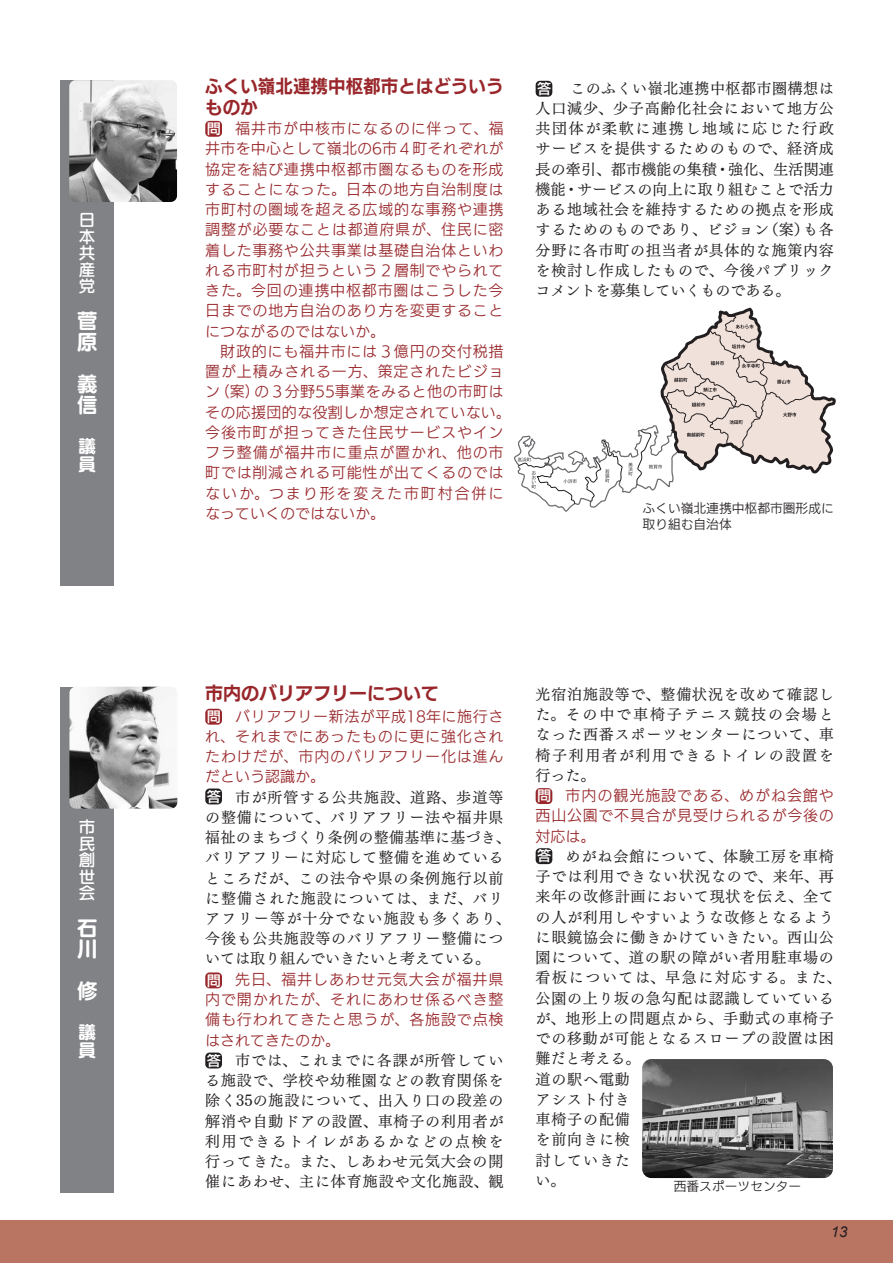
<style>
.page{position:relative;width:893px;height:1263px;background:#fff}
.page>*{position:absolute;margin:0;border:0;box-sizing:border-box;transform-origin:0 0}
.t1{font:21px/21px "UD Marugo Small Pr 6 N B";color:#fff}
.t2{font:18px/20.2px "UD Kakugo Large Pr 6 N B";letter-spacing:.005em;color:#98262a}
.t3{font:18px/18px "UD Marugo Small Pr 6 N B";color:#fff}
.t4{font:16.5px/16.5px "UD Marugo Small Pr 6 N DB";color:#fff;text-align:justify}
.t5{font:15px/20.2px "UD Mincho Pr 6 N M";letter-spacing:.055em;color:#231f20;text-align:justify}
.t6{font:15px/20.2px "UD Kakugo Small Pr 6 N R";letter-spacing:.05em;color:#98262a;text-align:justify}
.t7{font:italic 15px "Arial";color:#231f20}
.t8{font:14.25px "UD Kakugo Small Pr 6 N DB";color:#fff}
.t9{font:12.75px/16.5px "UD Kakugo Small Pr 6 N R";color:#231f20}
</style>
<div class="page">
<div style="left:0;top:1220px;width:893px;height:43px;background:#b97462"></div>
<div style="left:60px;top:80px;width:54px;height:505px;background:#808285"></div>
<div style="left:60px;top:687px;width:54px;height:505px;background:#808285"></div>
<svg style="left:514px;top:307px;width:322px;height:205px"></svg>
<div style="left:205px;top:709px;width:17px;height:16px;background:#98262a;border-radius:4px"></div>
<div style="left:205px;top:972px;width:17px;height:16px;background:#98262a;border-radius:4px"></div>
<div style="left:205px;top:788px;width:17px;height:16px;background:#231f20;border-radius:4px"></div>
<div style="left:536px;top:788px;width:16px;height:16px;background:#98262a;border-radius:4px"></div>
<div style="left:536px;top:848px;width:16px;height:16px;background:#231f20;border-radius:4px"></div>
<div style="left:205px;top:1052px;width:17px;height:16px;background:#231f20;border-radius:4px"></div>
<img style="left:69px;top:80px;width:108px;height:122px">
<img style="left:69px;top:687px;width:108px;height:122px">
<div style="left:205px;top:121px;width:17px;height:16px;background:#98262a;border-radius:4px"></div>
<div style="left:536px;top:81px;width:16px;height:16px;background:#231f20;border-radius:4px"></div>
<img style="left:642px;top:1059px;width:191px;height:119px">
<p class="t4" style="left:79px;top:212px;width:17px">日本共産党</p>
<h1 class="t1" style="left:77px;top:312px;width:22px">菅原</h1>
<h1 class="t1" style="left:77px;top:375px;width:22px">義信</h1>
<p class="t3" style="left:78px;top:437px;width:19px">議員</p>
<p class="t4" style="left:79px;top:819px;width:17px">市民創世会</p>
<h1 class="t1" style="left:77px;top:919px;width:21px">石川</h1>
<h1 class="t1" style="left:77px;top:982px;width:22px">修</h1>
<p class="t3" style="left:78px;top:1023px;width:19px">議員</p>
<p class="t2" style="left:205px;top:77px;width:300px">ふくい嶺北連携中枢都市とはどういうものか</p>
<p class="t6" style="left:205px;top:119px;width:307px;text-align:left">　　福井市が中核市になるのに伴って、福井市を中心として嶺北の6市４町それぞれが協定を結び連携中枢都市圏なるものを形成することになった。日本の地方自治制度は市町村の圏域を超える広域的な事務や連携調整が必要なことは都道府県が、住民に密着した事務や公共事業は基礎自治体といわれる市町村が担うという２層制でやられてきた。今回の連携中枢都市圏はこうした今日までの地方自治のあり方を変更することにつながるのではないか。<br>　財政的にも福井市には３億円の交付税措置が上積みされる一方、策定されたビジョン（案）の３分野55事業をみると他の市町はその応援団的な役割しか想定されていない。今後市町が担ってきた住民サービスやインフラ整備が福井市に重点が置かれ、他の市町では削減される可能性が出てくるのではないか。つまり形を変えた市町村合併になっていくのではないか。</p>
<p class="t8" style="left:207px;top:121px;width:16px">問</p>
<p class="t5" style="left:536px;top:77px;width:300px">　 　このふくい嶺北連携中枢都市圏構想は人口減少、少子高齢化社会において地方公共団体が柔軟に連携し地域に応じた行政サービスを提供するためのもので、経済成長の牽引、都市機能の集積・強化、生活関連機能・サービスの向上に取り組むことで活力ある地域社会を維持するための拠点を形成するためのものであり、ビジョン（案）も各分野に各市町の担当者が具体的な施策内容を検討し作成したもので、今後パブリックコメントを募集していくものである。</p>
<p class="t8" style="left:537px;top:81px;width:16px">答</p>
<p class="t9" style="left:643px;top:500px;width:193px">ふくい嶺北連携中枢都市圏形成に取り組む自治体</p>
<p class="t2" style="left:205px;top:683px;width:236px">市内のバリアフリーについて</p>
<p class="t6" style="left:205px;top:706px;width:300px">　　バリアフリー新法が平成18年に施行され、それまでにあったものに更に強化されたわけだが、市内のバリアフリー化は進んだという認識か。</p>
<p class="t5" style="left:205px;top:786px;width:307px;text-align:left">　　市が所管する公共施設、道路、歩道等の整備について、バリアフリー法や福井県福祉のまちづくり条例の整備基準に基づき、バリアフリーに対応して整備を進めているところだが、この法令や県の条例施行以前に整備された施設については、まだ、バリアフリー等が十分でない施設も多くあり、今後も公共施設等のバリアフリー整備については取り組んでいきたいと考えている。</p>
<p class="t6" style="left:205px;top:969px;width:300px">　　先日、福井しあわせ元気大会が福井県内で開かれたが、それにあわせ係るべき整備も行われてきたと思うが、各施設で点検はされてきたのか。</p>
<p class="t5" style="left:205px;top:1049px;width:300px">　　市では、これまでに各課が所管している施設で、学校や幼稚園などの教育関係を除く35の施設について、出入り口の段差の解消や自動ドアの設置、車椅子の利用者が利用できるトイレがあるかなどの点検を行ってきた。また、しあわせ元気大会の開催にあわせ、主に体育施設や文化施設、観</p>
<p class="t5" style="left:536px;top:683px;width:300px">光宿泊施設等で、整備状況を改めて確認した。その中で車椅子テニス競技の会場となった西番スポーツセンターについて、車椅子利用者が利用できるトイレの設置を行った。</p>
<p class="t6" style="left:536px;top:786px;width:300px">　　市内の観光施設である、めがね会館や西山公園で不具合が見受けられるが今後の対応は。</p>
<p class="t5" style="left:536px;top:845px;width:307px;text-align:left">　　めがね会館について、体験工房を車椅子では利用できない状況なので、来年、再来年の改修計画において現状を伝え、全ての人が利用しやすいような改修となるように眼鏡協会に働きかけていきたい。西山公園について、道の駅の障がい者用駐車場の看板については、早急に対応する。また、公園の上り坂の急勾配は認識していているが、地形上の問題点から、手動式の車椅子での移動が可能となるスロープの設置は困難だと考える。<br>道の駅へ電動<br>アシスト付き<br>車椅子の配備<br>を前向きに検<br>討していきた<br>い。</p>
<p class="t8" style="left:207px;top:709px;width:16px">問</p>
<p class="t8" style="left:207px;top:788px;width:16px">答</p>
<p class="t8" style="left:537px;top:788px;width:16px">問</p>
<p class="t8" style="left:537px;top:848px;width:16px">答</p>
<p class="t8" style="left:207px;top:972px;width:16px">問</p>
<p class="t8" style="left:207px;top:1052px;width:16px">答</p>
<p class="t9" style="left:674px;top:1178px;width:129px">西番スポーツセンター</p>
<p class="t7" style="left:831px;top:1222px;width:18px">13</p>
</div>
